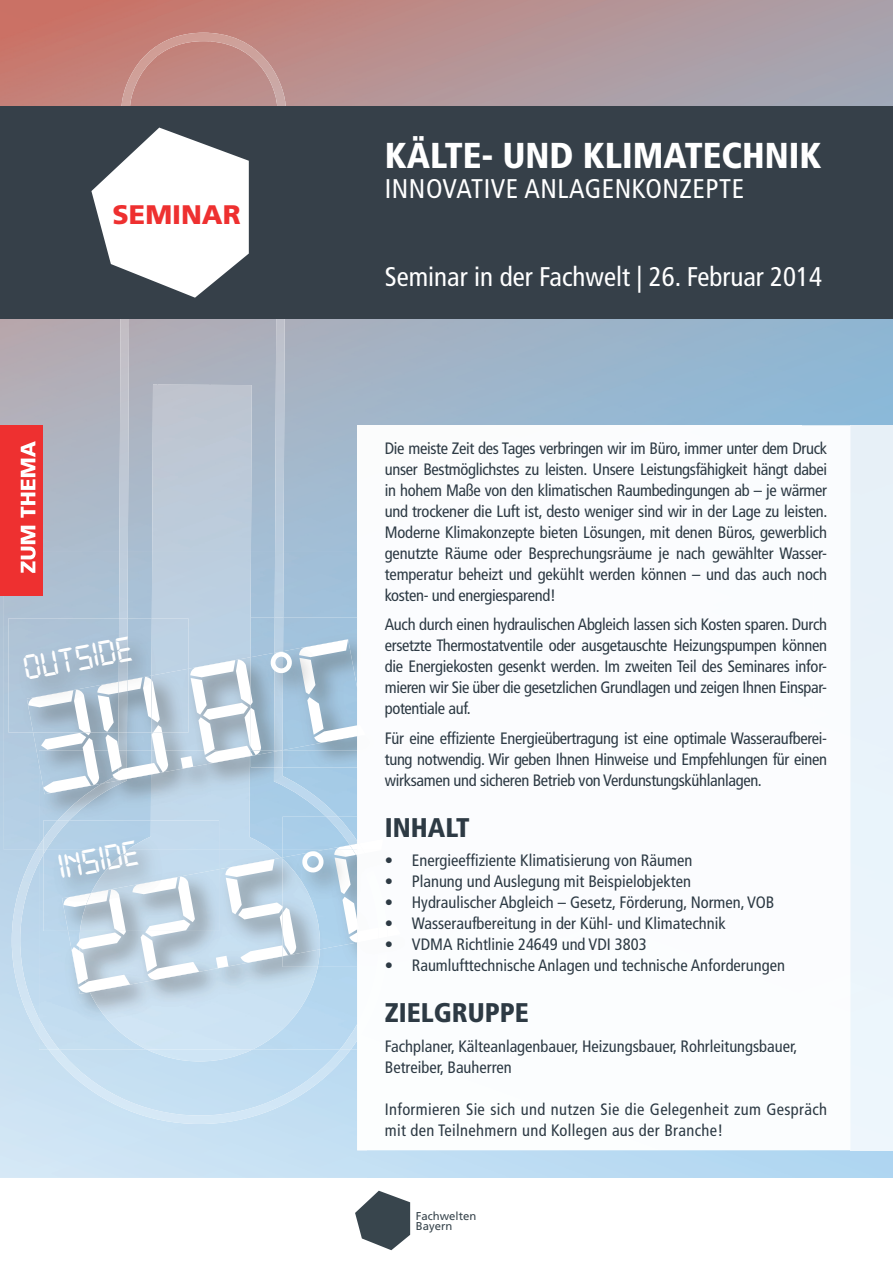
<style>
.page{position:relative;width:893px;height:1263px;background:#fff}
.page>*{position:absolute;margin:0;border:0;box-sizing:border-box;transform-origin:0 0}
.t1{font:148.35px "Digital 7";color:#fff}
.t2{font:37.05px "Digital 7";color:#fff}
.t3{font:900 condensed 36px "Frutiger";color:#fff}
.t4{font:condensed 27px "Frutiger";color:#fff}
.t5{font:condensed 27px "Frutiger";letter-spacing:.02em;color:#fff}
.t6{font:900 condensed 27px "Frutiger";color:#2d3a44}
.t7{font:900 26.85px "Frutiger";color:#ee3030}
.t8{font:condensed 16.5px/21px "Frutiger";color:#2d3a44;text-align:justify}
.t9{font:condensed 16.5px/21px "Frutiger";letter-spacing:.02em;color:#2d3a44}
.t10{font:11.4px/9.6px "Frutiger";color:#38454d}
</style>
<div class="page">
<img style="left:0;top:0;width:52px;height:1018px">
<img style="left:52px;top:0;width:105px;height:551px">
<img style="left:68px;top:1071px;width:263px;height:53px">
<img style="left:30px;top:1021px;width:52px;height:51px">
<img style="left:317px;top:1049px;width:34px;height:23px">
<img style="left:12px;top:850px;width:27px;height:171px">
<img style="left:119px;top:45px;width:39px;height:506px">
<img style="left:253px;top:48px;width:33px;height:503px">
<img style="left:157px;top:33px;width:98px;height:27px">
<img style="left:147px;top:385px;width:105px;height:676px">
<img style="left:39px;top:850px;width:318px;height:199px">
<img style="left:90px;top:967px;width:228px;height:82px">
<svg style="left:281px;top:850px;width:2px;height:7px"></svg>
<img style="left:219px;top:850px;width:62px;height:7px">
<img style="left:68px;top:857px;width:215px;height:137px">
<img style="left:79px;top:858px;width:204px;height:134px">
<img style="left:4px;top:551px;width:353px;height:299px">
<img style="left:36px;top:551px;width:248px;height:299px">
<div style="left:152px;top:551px;width:99px;height:106px;background:#bccfe1"></div>
<img style="left:39px;top:767px;width:299px;height:83px">
<img style="left:151px;top:767px;width:121px;height:83px">
<img style="left:33px;top:657px;width:218px;height:107px">
<img style="left:118px;top:732px;width:9px;height:19px">
<img style="left:151px;top:657px;width:99px;height:94px">
<img style="left:39px;top:751px;width:212px;height:43px">
<img style="left:102px;top:751px;width:25px;height:32px">
<img style="left:43px;top:850px;width:48px;height:81px">
<svg style="left:43px;top:850px;width:3px;height:4px"></svg>
<img style="left:91px;top:850px;width:128px;height:19px">
<img style="left:62px;top:893px;width:18px;height:38px">
<img style="left:80px;top:869px;width:139px;height:62px">
<div style="left:69px;top:820px;width:59px;height:30px;background:#b2d0e7"></div>
<img style="left:43px;top:820px;width:26px;height:30px">
<img style="left:128px;top:820px;width:91px;height:30px">
<img style="left:320px;top:949px;width:37px;height:18px">
<img style="left:283px;top:956px;width:37px;height:11px">
<img style="left:283px;top:817px;width:74px;height:132px">
<img style="left:283px;top:859px;width:37px;height:97px">
<img style="left:326px;top:817px;width:31px;height:28px">
<img style="left:324px;top:845px;width:26px;height:5px">
<img style="left:251px;top:617px;width:106px;height:150px">
<img style="left:274px;top:617px;width:9px;height:150px">
<img style="left:251px;top:639px;width:106px;height:112px">
<img style="left:274px;top:675px;width:9px;height:76px">
<img style="left:251px;top:751px;width:23px;height:5px">
<img style="left:8px;top:618px;width:144px;height:114px">
<img style="left:119px;top:618px;width:9px;height:57px">
<div style="left:152px;top:618px;width:36px;height:51px;background:#bdd2e4"></div>
<img style="left:27px;top:675px;width:124px;height:57px">
<img style="left:118px;top:680px;width:9px;height:52px">
<img style="left:151px;top:669px;width:37px;height:63px">
<div style="left:850px;top:425px;width:43px;height:725px;background:#e9f4fb"></div>
<svg style="left:350px;top:841px;width:7px;height:16px"></svg>
<div style="left:0;top:425px;width:43px;height:170px;background:#ee3030"></div>
<svg style="left:21px;top:441px;width:15px;height:132px"></svg>
<div style="left:0;top:106px;width:893px;height:213px;background:#364049"></div>
<svg style="left:91px;top:128px;width:158px;height:170px"></svg>
<svg style="left:355px;top:1191px;width:55px;height:59px"></svg>
<svg style="left:301px;top:849px;width:24px;height:25px"></svg>
<svg style="left:269px;top:650px;width:25px;height:25px"></svg>
<h3 class="t7" style="left:113px;top:198px;width:130px">SEMINAR</h3>
<h3 class="t3" style="left:385px;top:134px;width:438px">KÄLTE- UND KLIMATECHNIK</h3>
<h3 class="t5" style="left:385px;top:173px;width:361px">INNOVATIVE ANLAGENKONZEPTE</h3>
<h3 class="t4" style="left:385px;top:260px;width:439px">Seminar in der Fachwelt | 26. Februar 2014</h3>
<p class="t8" style="left:385px;top:437px;width:444px">Die meiste Zeit des Tages verbringen wir im Büro, immer unter dem Druck unser Bestmöglichstes zu leisten. Unsere Leistungsfähigkeit hängt dabei in hohem Maße von den klimatischen Raumbedingungen ab – je wärmer und trockener die Luft ist, desto weniger sind wir in der Lage zu leisten.<br>Moderne Klimakonzepte bieten Lösungen, mit denen Büros, gewerblich genutzte Räume oder Besprechungsräume je nach gewählter Wasser&shy;temperatur beheizt und gekühlt werden können – und das auch noch kosten- und energiesparend!</p>
<p class="t8" style="left:385px;top:614px;width:444px">Auch durch einen hydraulischen Abgleich lassen sich Kosten sparen. Durch ersetzte Thermostatventile oder ausgetauschte Heizungspumpen können die Energiekosten gesenkt werden. Im zweiten Teil des Seminares infor&shy;mieren wir Sie über die gesetzlichen Grundlagen und zeigen Ihnen Einspar&shy;potentiale auf.</p>
<p class="t8" style="left:385px;top:727px;width:444px">Für eine effiziente Energieübertragung ist eine optimale Wasseraufberei&shy;tung notwendig. Wir geben Ihnen Hinweise und Empfehlungen für einen wirksamen und sicheren Betrieb von Verdunstungskühlanlagen.</p>
<h3 class="t6" style="left:385px;top:811px;width:86px">INHALT</h3>
<p class="t8" style="left:385px;top:850px;width:309px">• Energieeffiziente Klimatisierung von Räumen</p>
<p class="t8" style="left:385px;top:871px;width:308px">• Planung und Auslegung mit Beispielobjekten</p>
<p class="t8" style="left:385px;top:892px;width:391px">• Hydraulischer Abgleich – Gesetz, Förderung, Normen, VOB</p>
<p class="t8" style="left:385px;top:913px;width:343px">• Wasseraufbereitung in der Kühl- und Klimatechnik</p>
<p class="t8" style="left:385px;top:934px;width:263px">• VDMA Richtlinie 24649 und VDI 3803</p>
<p class="t8" style="left:385px;top:955px;width:402px">• Raumlufttechnische Anlagen und technische Anforderungen</p>
<h3 class="t6" style="left:385px;top:996px;width:146px">ZIELGRUPPE</h3>
<p class="t8" style="left:385px;top:1035px;width:414px">Fachplaner, Kälteanlagenbauer, Heizungsbauer, Rohrleitungsbauer,<br>Betreiber, Bauherren</p>
<p class="t9" style="left:385px;top:1098px;width:444px">Informieren Sie sich und nutzen Sie die Gelegenheit zum Gespräch mit den Teilnehmern und Kollegen aus der Branche!</p>
<h2 class="t2" style="left:21px;top:652px;width:111px;rotate:-10deg">outside</h2>
<h1 class="t1" style="left:18px;top:683px;width:342px;rotate:-10deg">30.8 C</h1>
<h1 class="t1" style="left:53px;top:882px;width:342px;rotate:-10deg">22.5 C</h1>
<h2 class="t2" style="left:56px;top:851px;width:82px;rotate:-10deg">inside</h2>
<p class="t10" style="left:416px;top:1211px;width:62px">Fachwelten<br>Bayern</p>
</div>
